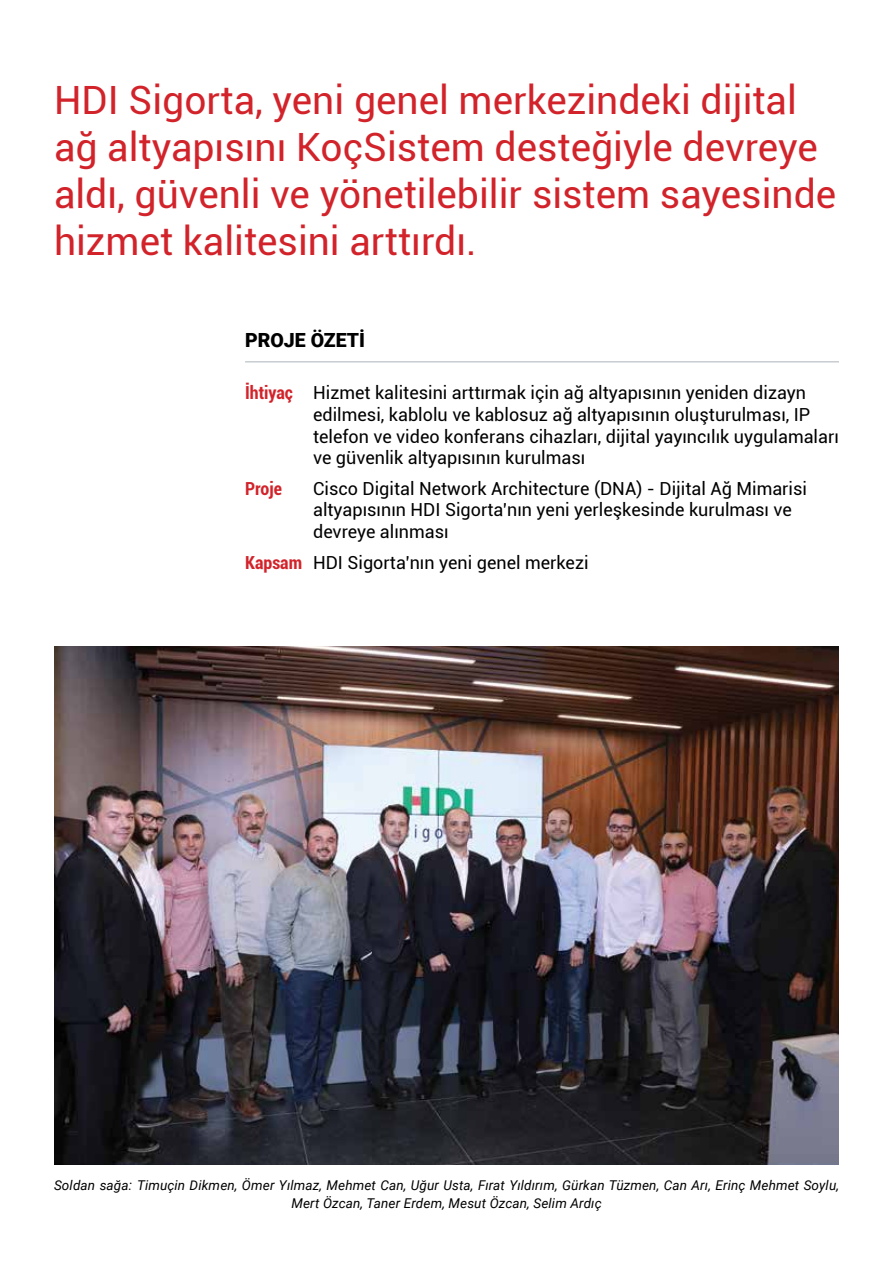
<style>
.page{position:relative;width:893px;height:1263px;background:#fff}
.page>*{position:absolute;margin:0;border:0;box-sizing:border-box;transform-origin:0 0}
.t1{font:39px/46.8px "Roboto";color:#d2232a}
.t2{font:900 19.5px "Roboto";color:#000}
.t3{font:18px/21.6px "Roboto";color:#000}
.t4{font:700 condensed 18px "Roboto";color:#d2232a}
.t5{font:italic 13.5px/18px "Roboto";letter-spacing:.01em;color:#000;text-align:center}
.s1{font-weight:700;font-stretch:condensed;color:#d2232a}
</style>
<div class="page">
<img style="left:54px;top:646px;width:785px;height:518px">
<hr style="left:245px;top:361px;width:594px;height:1px;background:#b1b9be">
<h1 class="t1" style="left:54px;top:76px;width:784px">HDI Sigorta, yeni genel merkezindeki dijital ağ altyapısını KoçSistem desteğiyle devreye aldı, güvenli ve yönetilebilir sistem sayesinde hizmet kalitesini arttırdı.</h1>
<p class="t2" style="left:245px;top:327px;width:122px">PROJE ÖZETİ</p>
<p class="t3" style="left:313px;top:381px;width:527px;text-indent:-68px"><span class="s1">İhtiyaç</span> Hizmet kalitesini arttırmak için ağ altyapısının yeniden dizayn edilmesi, kablolu ve kablosuz ağ altyapısının oluşturulması, IP telefon ve video konferans cihazları, dijital yayıncılık uygulamaları ve güvenlik altyapısının kurulması</p>
<p class="t4" style="left:245px;top:476px;width:38px">Proje</p>
<p class="t3" style="left:313px;top:477px;width:495px">Cisco Digital Network Architecture (DNA) - Dijital Ağ Mimarisi altyapısının HDI Sigorta’nın yeni yerleşkesinde kurulması ve devreye alınması</p>
<p class="t3" style="left:245px;top:551px;width:345px"><span class="s1">Kapsam</span> HDI Sigorta’nın yeni genel merkezi</p>
<p class="t5" style="left:54px;top:1175px;width:786px">Soldan sağa: Timuçin Dikmen, Ömer Yılmaz, Mehmet Can, Uğur Usta, Fırat Yıldırım, Gürkan Tüzmen, Can Arı, Erinç Mehmet Soylu,<br>Mert Özcan, Taner Erdem, Mesut Özcan, Selim Ardıç</p>
</div>
